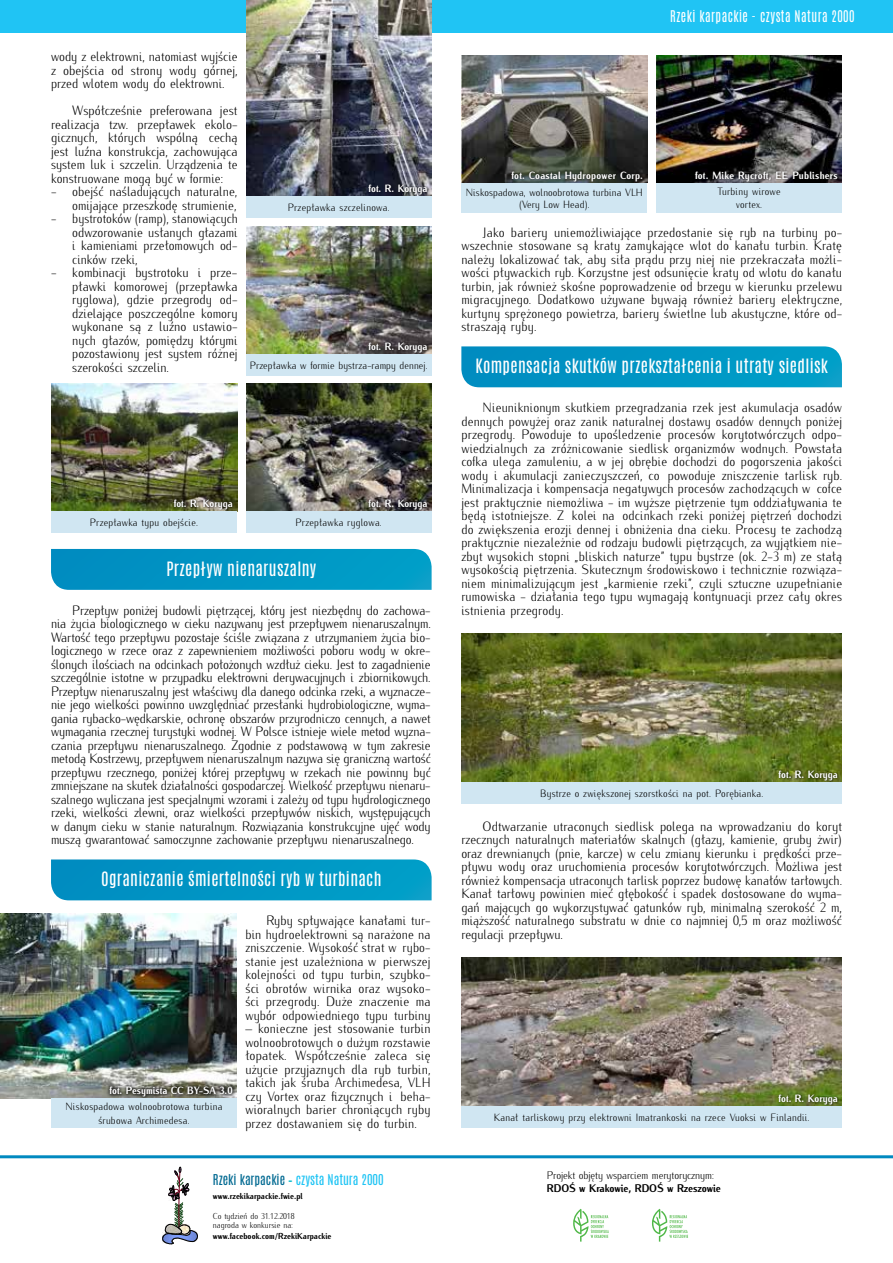
<style>
.page{position:relative;width:893px;height:1263px;background:#fff}
.page>*{position:absolute;margin:0;border:0;box-sizing:border-box;transform-origin:0 0}
.t1{font:16.5px "Antonio";letter-spacing:.02em;color:#fff}
.t2{font:300 13.5px/13.5px "Iwona Cond";color:#000;text-align:justify}
.t3{font:13.5px "Antonio";letter-spacing:.04em;color:#fff;scale:.91 1}
.t4{font:12.45px "Antonio";color:#20c4f4}
.t5{font:300 11.1px "Iwona Cond";letter-spacing:-.01em;color:#000}
.t6{font:800 11.1px "Iwona Cond";letter-spacing:-.01em;color:#000}
.t7{font:300 10.5px/13.5px "Iwona Cond";letter-spacing:.02em;color:#000;text-align:center}
.t8{font:800 10.5px "Iwona Cond";color:#fff}
.t9{font:800 10.5px "Iwona Cond";letter-spacing:.02em;color:#fff}
.t10{font:800 8.7px "Iwona Cond";color:#000}
.t11{font:300 8.7px/8.7px "Iwona Cond";color:#000}
.s1{color:#006991}
.s2{color:#00b9c8}
</style>
<div class="page">
<div style="left:0;top:0;width:893px;height:32px;background:#20c4f4"></div>
<svg style="left:162px;top:1166px;width:36px;height:78px"></svg>
<svg style="left:573px;top:1209px;width:36px;height:32px"></svg>
<svg style="left:652px;top:1209px;width:36px;height:32px"></svg>
<hr style="left:0;top:1155px;width:893px;height:3px;background:#0089c0">
<svg style="left:51px;top:549px;width:381px;height:41px;background:#0396c4"></svg>
<svg style="left:51px;top:859px;width:381px;height:41px;background:#0597c5"></svg>
<svg style="left:461px;top:346px;width:381px;height:41px;background:#0597c5"></svg>
<img style="left:461px;top:634px;width:381px;height:148px">
<div style="left:461px;top:782px;width:381px;height:22px;background:#d0e6f2"></div>
<div style="left:777px;top:769px;width:62px;height:13px;background:#000;opacity:.75"></div>
<img style="left:461px;top:958px;width:381px;height:148px">
<div style="left:461px;top:1106px;width:381px;height:22px;background:#d0e6f2"></div>
<div style="left:777px;top:1093px;width:62px;height:13px;background:#000;opacity:.75"></div>
<div style="left:656px;top:183px;width:186px;height:30px;background:#d0e6f2"></div>
<img style="left:656px;top:55px;width:186px;height:128px">
<div style="left:694px;top:169px;width:145px;height:14px;background:#000;opacity:.75"></div>
<img style="left:461px;top:55px;width:186px;height:128px">
<div style="left:510px;top:169px;width:134px;height:14px;background:#000;opacity:.75"></div>
<div style="left:461px;top:183px;width:186px;height:30px;background:#d0e6f2"></div>
<img style="left:0;top:913px;width:237px;height:185px">
<div style="left:105px;top:1082px;width:132px;height:19px;background:#000;opacity:.75"></div>
<div style="left:51px;top:1098px;width:186px;height:30px;background:#d0e6f2"></div>
<img style="left:246px;top:384px;width:186px;height:127px">
<div style="left:246px;top:511px;width:186px;height:22px;background:#d0e6f2"></div>
<div style="left:367px;top:498px;width:62px;height:13px;background:#000;opacity:.75"></div>
<img style="left:51px;top:384px;width:186px;height:127px">
<div style="left:51px;top:511px;width:186px;height:22px;background:#d0e6f2"></div>
<div style="left:172px;top:498px;width:62px;height:13px;background:#000;opacity:.75"></div>
<img style="left:246px;top:226px;width:186px;height:128px">
<div style="left:246px;top:354px;width:186px;height:21px;background:#d0e6f2"></div>
<div style="left:367px;top:341px;width:62px;height:13px;background:#000;opacity:.75"></div>
<img style="left:246px;top:0;width:186px;height:197px">
<div style="left:246px;top:197px;width:186px;height:21px;background:#d0e6f2"></div>
<div style="left:367px;top:183px;width:62px;height:14px;background:#000;opacity:.75"></div>
<p class="t2" style="left:51px;top:49px;width:188px">wody z elektrowni, natomiast wyjście z obejścia od strony wody górnej, przed wlotem wody do elektrowni.</p>
<p class="t2" style="left:51px;top:103px;width:188px;text-indent:21px">Współcześnie preferowana jest realizacja tzw. przepławek ekolo&shy;gicznych, których wspólną cechą jest luźna konstrukcja, zachowująca system luk i szczelin. Urządzenia te konstruowane mogą być w formie:</p>
<p class="t2" style="left:51px;top:184px;width:188px;text-align:right">- obejść naśladujących naturalne, omijające przeszkodę strumienie,</p>
<p class="t2" style="left:72px;top:211px;width:167px;text-indent:-21px">- bystrotoków (ramp), stanowiących odwzorowanie usłanych głazami i kamieniami przełomowych od&shy;cinków rzeki,</p>
<p class="t2" style="left:72px;top:265px;width:167px;text-indent:-21px">- kombinacji bystrotoku i prze&shy;pławki komorowej (przepławka ryglowa), gdzie przegrody od&shy;dzielające poszczególne komory wykonane są z luźno ustawio&shy;nych głazów, pomiędzy którymi pozostawiony jest system różnej szerokości szczelin.</p>
<p class="t8" style="left:368px;top:181px;width:61px">fot. R. Koryga</p>
<p class="t7" style="left:288px;top:200px;width:103px">Przepławka szczelinowa.</p>
<p class="t8" style="left:368px;top:338px;width:61px">fot. R. Koryga</p>
<p class="t7" style="left:250px;top:357px;width:179px">Przepławka w formie bystrza-rampy dennej.</p>
<p class="t8" style="left:174px;top:496px;width:61px">fot. R. Koryga</p>
<p class="t7" style="left:90px;top:515px;width:110px">Przepławka typu obejście.</p>
<p class="t8" style="left:368px;top:496px;width:61px">fot. R. Koryga</p>
<p class="t7" style="left:296px;top:515px;width:88px">Przepławka ryglowa.</p>
<p class="t1" style="left:166px;top:557px;width:151px">Przepływ nienaruszalny</p>
<p class="t2" style="left:51px;top:602px;width:381px;text-indent:21px">Przepływ poniżej budowli piętrzącej, który jest niezbędny do zachowa&shy;nia życia biologicznego w cieku nazywany jest przepływem nienaruszalnym.<br>Wartość tego przepływu pozostaje ściśle związana z utrzymaniem życia bio&shy;logicznego w rzece oraz z zapewnieniem możliwości poboru wody w okre&shy;ślonych ilościach na odcinkach położonych wzdłuż cieku. Jest to zagadnienie szczególnie istotne w przypadku elektrowni derywacyjnych i zbiornikowych.<br>Przepływ nienaruszalny jest właściwy dla danego odcinka rzeki, a wyznacze&shy;nie jego wielkości powinno uwzględniać przesłanki hydrobiologiczne, wyma&shy;gania rybacko-wędkarskie, ochronę obszarów przyrodniczo cennych, a nawet wymagania rzecznej turystyki wodnej. W Polsce istnieje wiele metod wyzna&shy;czania przepływu nienaruszalnego. Zgodnie z podstawową w tym zakresie metodą Kostrzewy, przepływem nienaruszalnym nazywa się graniczną wartość przepływu rzecznego, poniżej której przepływy w rzekach nie powinny być zmniejszane na skutek działalności gospodarczej. Wielkość przepływu nienaru&shy;szalnego wyliczana jest specjalnymi wzorami i zależy od typu hydrologicznego rzeki, wielkości zlewni, oraz wielkości przepływów niskich, występujących w danym cieku w stanie naturalnym. Rozwiązania konstrukcyjne ujęć wody muszą gwarantować samoczynne zachowanie przepływu nienaruszalnego.</p>
<p class="t1" style="left:101px;top:867px;width:282px">Ograniczanie śmiertelności ryb w turbinach</p>
<p class="t2" style="left:245px;top:913px;width:187px;text-indent:21px">Ryby spływające kanałami tur&shy;bin hydroelektrowni są narażone na zniszczenie. Wysokość strat w rybo&shy;stanie jest uzależniona w pierwszej kolejności od typu turbin, szybko&shy;ści obrotów wirnika oraz wysoko&shy;ści przegrody. Duże znaczenie ma wybór odpowiedniego typu turbiny</p>
<p class="t2" style="left:245px;top:1021px;width:187px">– konieczne jest stosowanie turbin wolnoobrotowych o dużym rozstawie łopatek. Współcześnie zaleca się użycie przyjaznych dla ryb turbin, takich jak śruba Archimedesa, VLH czy Vortex oraz fizycznych i beha&shy;wioralnych barier chroniących ryby przez dostawaniem się do turbin.</p>
<p class="t8" style="left:110px;top:1082px;width:125px">fot. Pesymista CC BY-SA 3.0</p>
<p class="t7" style="left:65px;top:1099px;width:159px">Niskospadowa wolnoobrotowa turbina śrubowa Archimedesa.</p>
<p class="t4" style="left:213px;top:1171px;width:172px"><span class="s1">Rzeki karpackie</span> <span class="s2">–</span> czysta Natura 2000</p>
<p class="t10" style="left:213px;top:1190px;width:91px">www.rzekikarpackie.fwie.pl</p>
<p class="t11" style="left:213px;top:1211px;width:83px">Co tydzień do 31.12.2018 nagroda w konkursie na:</p>
<p class="t10" style="left:213px;top:1229px;width:120px">www.facebook.com/RzekiKarpackie</p>
<p class="t3" style="left:670px;top:6px;width:204px">Rzeki karpackie - czysta Natura 2000</p>
<p class="t9" style="left:511px;top:167px;width:133px">fot. Coastal Hydropower Corp.</p>
<p class="t9" style="left:695px;top:167px;width:144px">fot. Mike Rycroft, EE Publishers</p>
<p class="t7" style="left:466px;top:185px;width:179px;line-height:12px">Niskospadowa, wolnoobrotowa turbina VLH (Very Low Head).</p>
<p class="t7" style="left:717px;top:184px;width:65px">Turbiny wirowe vortex.</p>
<p class="t2" style="left:461px;top:224px;width:382px;text-indent:21px">Jako bariery uniemożliwiające przedostanie się ryb na turbiny po&shy;wszechnie stosowane są kraty zamykające wlot do kanału turbin. Kratę należy lokalizować tak, aby siła prądu przy niej nie przekraczała możli&shy;wości pływackich ryb. Korzystne jest odsunięcie kraty od wlotu do kanału turbin, jak również skośne poprowadzenie od brzegu w kierunku przelewu migracyjnego. Dodatkowo używane bywają również bariery elektryczne, kurtyny sprężonego powietrza, bariery świetlne lub akustyczne, które od&shy;straszają ryby.</p>
<p class="t1" style="left:475px;top:354px;width:354px">Kompensacja skutków przekształcenia i utraty siedlisk</p>
<p class="t2" style="left:461px;top:400px;width:382px;text-indent:21px">Nieuniknionym skutkiem przegradzania rzek jest akumulacja osadów dennych powyżej oraz zanik naturalnej dostawy osadów dennych poniżej przegrody. Powoduje to upośledzenie procesów korytotwórczych odpo&shy;wiedzialnych za zróżnicowanie siedlisk organizmów wodnych. Powstała cofka ulega zamuleniu, a w jej obrębie dochodzi do pogorszenia jakości wody i akumulacji zanieczyszczeń, co powoduje zniszczenie tarlisk ryb.<br>Minimalizacja i kompensacja negatywych procesów zachodzących w cofce jest praktycznie niemożliwa - im wyższe piętrzenie tym oddziaływania te będą istotniejsze. Z kolei na odcinkach rzeki poniżej piętrzeń dochodzi do zwiększenia erozji dennej i obniżenia dna cieku. Procesy te zachodzą praktycznie niezależnie od rodzaju budowli piętrzących, za wyjątkiem nie&shy;zbyt wysokich stopni „bliskich naturze” typu bystrze (ok. 2-3 m) ze stałą wysokością piętrzenia. Skutecznym środowiskowo i technicznie rozwiąza&shy;niem minimalizującym jest „karmienie rzeki”, czyli sztuczne uzupełnianie rumowiska - działania tego typu wymagają kontynuacji przez cały okres istnienia przegrody.</p>
<p class="t7" style="left:540px;top:786px;width:225px">Bystrze o zwiększonej szorstkości na pot. Porębianka.</p>
<p class="t8" style="left:779px;top:767px;width:61px">fot. R. Koryga</p>
<p class="t2" style="left:461px;top:818px;width:382px;text-indent:21px">Odtwarzanie utraconych siedlisk polega na wprowadzaniu do koryt rzecznych naturalnych materiałów skalnych (głazy, kamienie, gruby żwir) oraz drewnianych (pnie, karcze) w celu zmiany kierunku i prędkości prze&shy;pływu wody oraz uruchomienia procesów korytotwórczych. Możliwa jest również kompensacja utraconych tarlisk poprzez budowę kanałów tarłowych.<br>Kanał tarłowy powinien mieć głębokość i spadek dostosowane do wyma&shy;gań mających go wykorzystywać gatunków ryb, minimalną szerokość 2 m, miąższość naturalnego substratu w dnie co najmniej 0,5 m oraz możliwość regulacji przepływu.</p>
<p class="t8" style="left:779px;top:1091px;width:61px">fot. R. Koryga</p>
<p class="t7" style="left:494px;top:1110px;width:317px">Kanał tarliskowy przy elektrowni Imatrankoski na rzece Vuoksi w Finlandii.</p>
<p class="t5" style="left:547px;top:1166px;width:169px">Projekt objęty wsparciem merytorycznym:</p>
<p class="t6" style="left:547px;top:1180px;width:176px">RDOŚ w Krakowie, RDOŚ w Rzeszowie</p>
</div>
